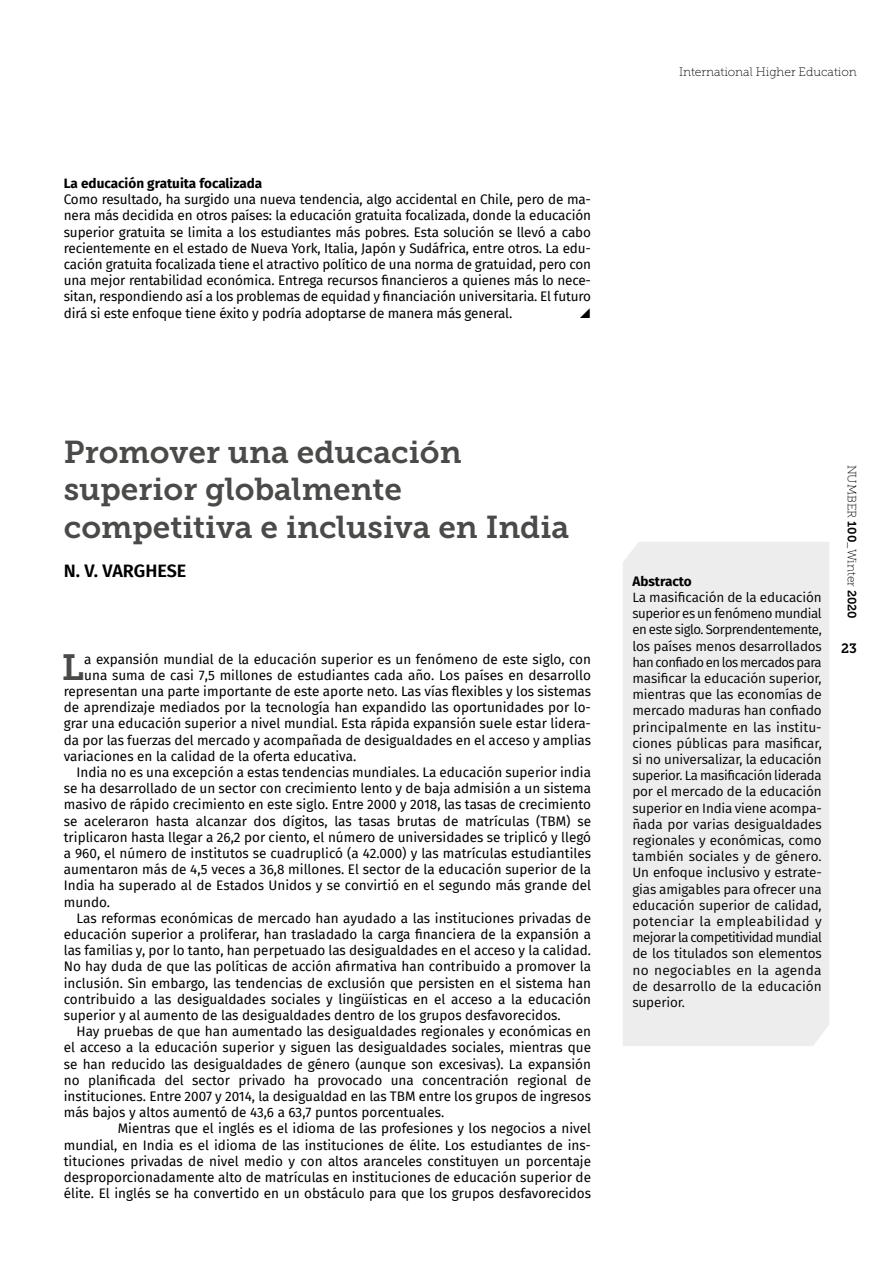
<style>
.page{position:relative;width:893px;height:1263px;background:#fff}
.page>*{position:absolute;margin:0;border:0;box-sizing:border-box;transform-origin:0 0}
.t1{font:36.3px "Museo Slab 700";color:#4a4a49}
.t2{font:31.5px/37.8px "Museo Slab 700";color:#4a4a49}
.t3{font:600 18px "Fira Sans";color:#000}
.t4{font:13.5px/16.2px "Fira Sans";color:#000;text-align:justify}
.t5{font:13.5px/16.2px "Fira Sans";letter-spacing:.005em;color:#000;text-align:justify}
.t6{font:700 13.5px "Fira Sans";color:#000}
.t7{font:13.5px "Museo Slab 700";color:#000}
.t8{font:12.15px "Museo Slab 100";color:#000}
.t9{font:12px "Museo Slab 100";color:#000}
.s1{font-family:"Museo Slab 700"}
</style>
<div class="page">
<div style="left:623px;top:542px;width:206px;height:504px;background:#ededed"></div>
<p class="t6" style="left:64px;top:172px;width:200px">La educación gratuita focalizada</p>
<p class="t4" style="left:64px;top:191px;width:529px">Como resultado, ha surgido una nueva tendencia, algo accidental en Chile, pero de ma&shy;nera más decidida en otros países: la educación gratuita focalizada, donde la educación superior gratuita se limita a los estudiantes más pobres. Esta solución se llevó a cabo recientemente en el estado de Nueva York, Italia, Japón y Sudáfrica, entre otros. La edu&shy;cación gratuita focalizada tiene el atractivo político de una norma de gratuidad, pero con una mejor rentabilidad económica. Entrega recursos financieros a quienes más lo nece&shy;sitan, respondiendo así a los problemas de equidad y financiación universitaria. El futuro dirá si este enfoque tiene éxito y podría adoptarse de manera más general.</p>
<p class="t8" style="left:679px;top:66px;width:179px">International Higher Education</p>
<h2 class="t2" style="left:64px;top:433px;width:507px">Promover una educación superior globalmente competitiva e inclusiva en India</h2>
<h3 class="t3" style="left:64px;top:556px;width:124px">N. V. VARGHESE</h3>
<h1 class="t1" style="left:62px;top:647px;width:24px">L</h1>
<p class="t4" style="left:84px;top:650px;width:508px">a expansión mundial de la educación superior es un fenómeno de este siglo, con</p>
<p class="t4" style="left:84px;top:667px;width:508px">una suma de casi 7,5 millones de estudiantes cada año. Los países en desarrollo</p>
<p class="t4" style="left:64px;top:683px;width:529px">representan una parte importante de este aporte neto. Las vías flexibles y los sistemas</p>
<p class="t4" style="left:64px;top:699px;width:529px">de aprendizaje mediados por la tecnología han expandido las oportunidades por lo-</p>
<p class="t4" style="left:64px;top:715px;width:529px">grar una educación superior a nivel mundial. Esta rápida expansión suele estar lidera-</p>
<p class="t4" style="left:64px;top:731px;width:529px">da por las fuerzas del mercado y acompañada de desigualdades en el acceso y amplias</p>
<p class="t4" style="left:64px;top:748px;width:294px">variaciones en la calidad de la oferta educativa.</p>
<p class="t4" style="left:77px;top:764px;width:516px">India no es una excepción a estas tendencias mundiales. La educación superior india</p>
<p class="t4" style="left:64px;top:780px;width:529px">se ha desarrollado de un sector con crecimiento lento y de baja admisión a un sistema</p>
<p class="t4" style="left:64px;top:796px;width:529px">masivo de rápido crecimiento en este siglo. Entre 2000 y 2018, las tasas de crecimiento</p>
<p class="t4" style="left:64px;top:812px;width:529px">se aceleraron hasta alcanzar dos dígitos, las tasas brutas de matrículas (TBM) se</p>
<p class="t4" style="left:64px;top:829px;width:529px">triplicaron hasta llegar a 26,2 por ciento, el número de universidades se triplicó y llegó</p>
<p class="t4" style="left:64px;top:845px;width:529px">a 960, el número de institutos se cuadruplicó (a 42.000) y las matrículas estudiantiles</p>
<p class="t4" style="left:64px;top:861px;width:529px">aumentaron más de 4,5 veces a 36,8 millones. El sector de la educación superior de la</p>
<p class="t4" style="left:64px;top:877px;width:529px">India ha superado al de Estados Unidos y se convirtió en el segundo más grande del</p>
<p class="t4" style="left:64px;top:893px;width:48px">mundo.</p>
<p class="t4" style="left:77px;top:910px;width:516px">Las reformas económicas de mercado han ayudado a las instituciones privadas de</p>
<p class="t4" style="left:64px;top:926px;width:529px">educación superior a proliferar, han trasladado la carga financiera de la expansión a</p>
<p class="t4" style="left:64px;top:942px;width:529px">las familias y, por lo tanto, han perpetuado las desigualdades en el acceso y la calidad.</p>
<p class="t4" style="left:64px;top:958px;width:529px">No hay duda de que las políticas de acción afirmativa han contribuido a promover la</p>
<p class="t4" style="left:64px;top:974px;width:529px">inclusión. Sin embargo, las tendencias de exclusión que persisten en el sistema han</p>
<p class="t4" style="left:64px;top:991px;width:529px">contribuido a las desigualdades sociales y lingüísticas en el acceso a la educación</p>
<p class="t4" style="left:64px;top:1007px;width:498px">superior y al aumento de las desigualdades dentro de los grupos desfavorecidos.</p>
<p class="t4" style="left:77px;top:1023px;width:516px">Hay pruebas de que han aumentado las desigualdades regionales y económicas en</p>
<p class="t4" style="left:64px;top:1039px;width:529px">el acceso a la educación superior y siguen las desigualdades sociales, mientras que</p>
<p class="t4" style="left:64px;top:1055px;width:529px">se han reducido las desigualdades de género (aunque son excesivas). La expansión</p>
<p class="t4" style="left:64px;top:1072px;width:529px">no planificada del sector privado ha provocado una concentración regional de</p>
<p class="t4" style="left:64px;top:1088px;width:529px">instituciones. Entre 2007 y 2014, la desigualdad en las TBM entre los grupos de ingresos</p>
<p class="t4" style="left:64px;top:1104px;width:382px">más bajos y altos aumentó de 43,6 a 63,7 puntos porcentuales.</p>
<p class="t4" style="left:118px;top:1120px;width:475px">Mientras que el inglés es el idioma de las profesiones y los negocios a nivel</p>
<p class="t4" style="left:64px;top:1136px;width:529px">mundial, en India es el idioma de las instituciones de élite. Los estudiantes de ins-</p>
<p class="t4" style="left:64px;top:1153px;width:529px">tituciones privadas de nivel medio y con altos aranceles constituyen un porcentaje</p>
<p class="t4" style="left:64px;top:1169px;width:529px">desproporcionadamente alto de matrículas en instituciones de educación superior de</p>
<p class="t4" style="left:64px;top:1185px;width:529px">élite. El inglés se ha convertido en un obstáculo para que los grupos desfavorecidos</p>
<p class="t6" style="left:632px;top:570px;width:61px">Abstracto</p>
<p class="t5" style="left:632px;top:589px;width:191px">La masifi cación de la educación superior es un fenómeno mundial en este siglo. Sorprendentemente, los países menos desarrollados han confiado en los mercados para masificar la educación superior, mientras que las economías de mercado maduras han confiado principalmente en las institu&shy;ciones públicas para masifi car, si no universalizar, la educación superior. La masificación liderada por el mercado de la educación superior en India viene acompa&shy;ñada por varias desigualdades regionales y económicas, como también sociales y de género.<br>Un enfoque inclusivo y estrate&shy;gias amigables para ofrecer una educación superior de calidad, potenciar la empleabilidad y mejorar la competitividad mundial de los titulados son elementos no negociables en la agenda de desarrollo de la educación superior.</p>
<p class="t9" style="left:858px;top:464px;width:156px;rotate:90deg">NUMBER <span class="s1">100</span>_Winter <span class="s1">2020</span></p>
<p class="t7" style="left:841px;top:641px;width:17px">23</p>
</div>
